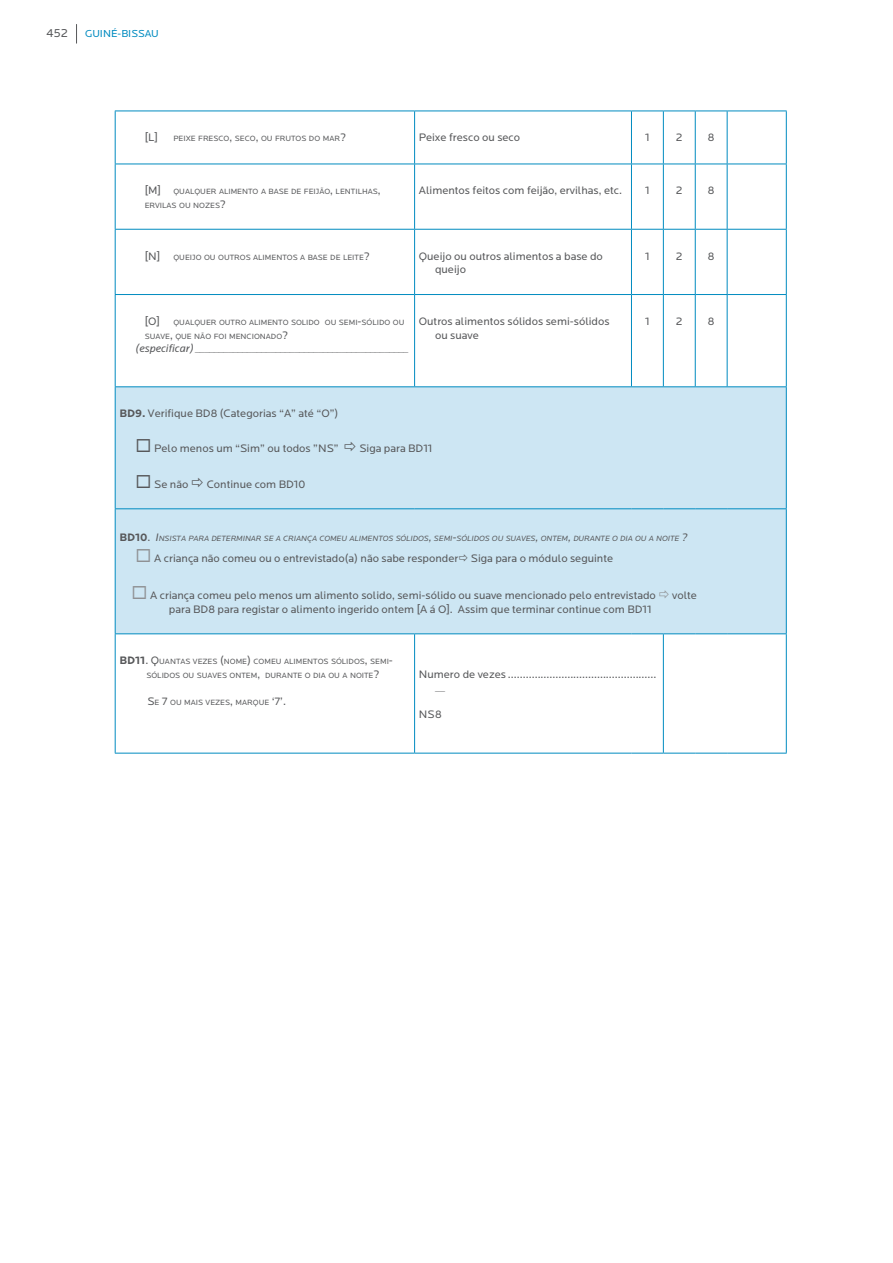
<style>
.page{position:relative;width:893px;height:1263px;background:#fff}
.page>*{position:absolute;margin:0;border:0;box-sizing:border-box;transform-origin:0 0}
.t1{font:12px "Locator";color:#57585a}
.t2{font:11.25px/13.5px "Locator";color:#57585a}
.t3{font:italic 11.25px "Locator";color:#57585a}
.t4{font:11.25px "Locator";color:#57585a}
.t5{font:10.5px "Locator";color:#008bc0}
.t6{font:7.8px/13.5px "Locator";color:#57585a}
.t7{font:italic 7.8px "Locator";color:#57585a}
.s1{font-size:11.25px}
.s2{font-weight:700}
.s3{font-weight:700;font-style:normal;font-size:11.25px}
.s4{font-style:normal;font-size:11.25px}
.s5{color:#8f9194}
.s6{font-weight:700;font-size:11.25px}
</style>
<div class="page">
<svg style="left:76px;top:24px;width:1px;height:19px"></svg>
<div style="left:116px;top:387px;width:670px;height:246px;background:#cde6f3"></div>
<hr style="left:115px;top:111px;width:300px;height:1px;background:#008bc0">
<hr style="left:115px;top:111px;width:1px;height:53px;background:#008bc0">
<hr style="left:415px;top:111px;width:216px;height:1px;background:#008bc0">
<hr style="left:414px;top:111px;width:1px;height:53px;background:#008bc0">
<hr style="left:631px;top:111px;width:32px;height:1px;background:#008bc0">
<hr style="left:631px;top:111px;width:1px;height:53px;background:#008bc0">
<hr style="left:663px;top:111px;width:32px;height:1px;background:#008bc0">
<hr style="left:663px;top:111px;width:1px;height:53px;background:#008bc0">
<hr style="left:695px;top:111px;width:32px;height:1px;background:#008bc0">
<hr style="left:695px;top:111px;width:1px;height:53px;background:#008bc0">
<hr style="left:727px;top:111px;width:60px;height:1px;background:#008bc0">
<hr style="left:727px;top:111px;width:1px;height:53px;background:#008bc0">
<hr style="left:786px;top:111px;width:1px;height:53px;background:#008bc0">
<hr style="left:115px;top:164px;width:300px;height:1px;background:#008bc0">
<hr style="left:115px;top:164px;width:1px;height:65px;background:#008bc0">
<hr style="left:415px;top:164px;width:216px;height:1px;background:#008bc0">
<hr style="left:414px;top:164px;width:1px;height:65px;background:#008bc0">
<hr style="left:631px;top:164px;width:32px;height:1px;background:#008bc0">
<hr style="left:631px;top:164px;width:1px;height:65px;background:#008bc0">
<hr style="left:663px;top:164px;width:32px;height:1px;background:#008bc0">
<hr style="left:663px;top:164px;width:1px;height:65px;background:#008bc0">
<hr style="left:695px;top:164px;width:32px;height:1px;background:#008bc0">
<hr style="left:695px;top:164px;width:1px;height:65px;background:#008bc0">
<hr style="left:727px;top:164px;width:60px;height:1px;background:#008bc0">
<hr style="left:727px;top:164px;width:1px;height:65px;background:#008bc0">
<hr style="left:786px;top:164px;width:1px;height:65px;background:#008bc0">
<hr style="left:115px;top:229px;width:300px;height:1px;background:#008bc0">
<hr style="left:115px;top:230px;width:1px;height:64px;background:#008bc0">
<hr style="left:415px;top:229px;width:216px;height:1px;background:#008bc0">
<hr style="left:414px;top:230px;width:1px;height:64px;background:#008bc0">
<hr style="left:631px;top:229px;width:32px;height:1px;background:#008bc0">
<hr style="left:631px;top:230px;width:1px;height:64px;background:#008bc0">
<hr style="left:663px;top:229px;width:32px;height:1px;background:#008bc0">
<hr style="left:663px;top:230px;width:1px;height:64px;background:#008bc0">
<hr style="left:695px;top:229px;width:32px;height:1px;background:#008bc0">
<hr style="left:695px;top:230px;width:1px;height:64px;background:#008bc0">
<hr style="left:727px;top:229px;width:60px;height:1px;background:#008bc0">
<hr style="left:727px;top:230px;width:1px;height:64px;background:#008bc0">
<hr style="left:786px;top:230px;width:1px;height:64px;background:#008bc0">
<hr style="left:115px;top:294px;width:300px;height:1px;background:#008bc0">
<hr style="left:115px;top:295px;width:1px;height:91px;background:#008bc0">
<hr style="left:415px;top:294px;width:216px;height:1px;background:#008bc0">
<hr style="left:414px;top:295px;width:1px;height:91px;background:#008bc0">
<hr style="left:631px;top:294px;width:32px;height:1px;background:#008bc0">
<hr style="left:631px;top:295px;width:1px;height:91px;background:#008bc0">
<hr style="left:663px;top:294px;width:32px;height:1px;background:#008bc0">
<hr style="left:663px;top:295px;width:1px;height:91px;background:#008bc0">
<hr style="left:695px;top:294px;width:32px;height:1px;background:#008bc0">
<hr style="left:695px;top:295px;width:1px;height:91px;background:#008bc0">
<hr style="left:727px;top:294px;width:60px;height:1px;background:#008bc0">
<hr style="left:727px;top:295px;width:1px;height:91px;background:#008bc0">
<hr style="left:786px;top:295px;width:1px;height:91px;background:#008bc0">
<hr style="left:115px;top:386px;width:300px;height:1px;background:#008bc0">
<hr style="left:115px;top:387px;width:1px;height:121px;background:#008bc0">
<hr style="left:415px;top:386px;width:216px;height:1px;background:#008bc0">
<hr style="left:631px;top:386px;width:32px;height:1px;background:#008bc0">
<hr style="left:663px;top:386px;width:32px;height:1px;background:#008bc0">
<hr style="left:695px;top:386px;width:32px;height:1px;background:#008bc0">
<hr style="left:727px;top:386px;width:60px;height:1px;background:#008bc0">
<hr style="left:115px;top:508px;width:300px;height:1px;background:#008bc0">
<hr style="left:115px;top:509px;width:1px;height:124px;background:#008bc0">
<hr style="left:415px;top:508px;width:216px;height:1px;background:#008bc0">
<hr style="left:631px;top:508px;width:32px;height:1px;background:#008bc0">
<hr style="left:663px;top:508px;width:32px;height:1px;background:#008bc0">
<hr style="left:695px;top:508px;width:32px;height:1px;background:#008bc0">
<hr style="left:727px;top:508px;width:60px;height:1px;background:#008bc0">
<hr style="left:115px;top:633px;width:300px;height:1px;background:#008bc0">
<hr style="left:115px;top:634px;width:1px;height:119px;background:#008bc0">
<hr style="left:663px;top:633px;width:32px;height:1px;background:#008bc0">
<hr style="left:695px;top:633px;width:32px;height:1px;background:#008bc0">
<hr style="left:727px;top:633px;width:60px;height:1px;background:#008bc0">
<hr style="left:786px;top:387px;width:1px;height:121px;background:#008bc0">
<hr style="left:786px;top:509px;width:1px;height:124px;background:#008bc0">
<hr style="left:786px;top:634px;width:1px;height:119px;background:#008bc0">
<hr style="left:115px;top:753px;width:300px;height:1px;background:#008bc0">
<hr style="left:663px;top:753px;width:32px;height:1px;background:#008bc0">
<hr style="left:695px;top:753px;width:32px;height:1px;background:#008bc0">
<hr style="left:727px;top:753px;width:60px;height:1px;background:#008bc0">
<hr style="left:415px;top:633px;width:216px;height:1px;background:#008bc0">
<hr style="left:414px;top:634px;width:1px;height:119px;background:#008bc0">
<hr style="left:631px;top:633px;width:32px;height:1px;background:#008bc0">
<hr style="left:663px;top:634px;width:1px;height:119px;background:#008bc0">
<hr style="left:415px;top:753px;width:216px;height:1px;background:#008bc0">
<hr style="left:631px;top:753px;width:32px;height:1px;background:#008bc0">
<svg style="left:345px;top:442px;width:11px;height:10px"></svg>
<svg style="left:192px;top:477px;width:11px;height:10px"></svg>
<svg style="left:459px;top:554px;width:9px;height:8px"></svg>
<svg style="left:659px;top:590px;width:10px;height:8px"></svg>
<p class="t1" style="left:46px;top:26px;width:23px">452</p>
<p class="t5" style="left:85px;top:27px;width:75px">GUINÉ-BISSAU</p>
<p class="t4" style="left:145px;top:131px;width:15px">[L]</p>
<p class="t6" style="left:173px;top:132px;width:174px">PEIXE FRESCO<span class="s1">,</span> SECO<span class="s1">,</span> OU FRUTOS DO MAR<span class="s1">?</span></p>
<p class="t2" style="left:419px;top:131px;width:103px">Peixe fresco ou seco</p>
<p class="t2" style="left:645px;top:131px;width:6px">1</p>
<p class="t2" style="left:676px;top:131px;width:8px">2</p>
<p class="t2" style="left:708px;top:131px;width:8px">8</p>
<p class="t6" style="left:145px;top:185px;width:237px"><span class="s1">[M]</span> QUALQUER ALI MENTO A BASE DE FEIJÃO<span class="s1">,</span> LENTI LHAS<span class="s1">,<br></span>ERVI LAS OU NOZES<span class="s1">?</span></p>
<p class="t2" style="left:419px;top:184px;width:205px">Alimentos feitos com feijão, ervilhas, etc.</p>
<p class="t2" style="left:645px;top:184px;width:6px">1</p>
<p class="t2" style="left:676px;top:184px;width:8px">2</p>
<p class="t2" style="left:708px;top:184px;width:8px">8</p>
<p class="t6" style="left:145px;top:250px;width:227px"><span class="s1">[N]</span> QUEIJO OU OUTROS ALI MENTOS A BASE DE LEITE<span class="s1">?</span></p>
<p class="t2" style="left:435px;top:249px;width:169px;text-indent:-16px">Queijo ou outros alimentos a base do queijo</p>
<p class="t2" style="left:645px;top:249px;width:6px">1</p>
<p class="t2" style="left:676px;top:249px;width:8px">2</p>
<p class="t2" style="left:708px;top:249px;width:8px">8</p>
<p class="t6" style="left:145px;top:315px;width:261px"><span class="s1">[O]</span> QUALQUER OUTRO ALI MENTO SOLI DO OU SEMI <span class="s1">-</span>SÓLI DO OU<br>SUAVE<span class="s1">,</span> QUE NÃO FOI MENCIONADO<span class="s1">?</span></p>
<p class="t3" style="left:136px;top:342px;width:274px">(especificar) _____________________________________________</p>
<p class="t2" style="left:435px;top:314px;width:176px;text-indent:-16px">Outros alimentos sólidos semi-sólidos ou suave</p>
<p class="t2" style="left:645px;top:314px;width:6px">1</p>
<p class="t2" style="left:676px;top:314px;width:8px">2</p>
<p class="t2" style="left:708px;top:314px;width:8px">8</p>
<p class="t2" style="left:119px;top:406px;width:220px"><span class="s2">BD9.</span> Verifique BD8 (Categorias “A” até “O”)</p>
<p class="t2" style="left:136px;top:442px;width:205px">◻ Pelo menos um “Sim” ou todos ”NS”</p>
<p class="t2" style="left:359px;top:442px;width:74px">Siga para BD11</p>
<p class="t2" style="left:136px;top:477px;width:54px">◻ Se não</p>
<p class="t2" style="left:207px;top:477px;width:100px">Continue com BD10</p>
<p class="t7" style="left:119px;top:533px;width:569px"><span class="s3">BD10</span><span class="s4">.</span> <span class="s1">I</span>NSISTA PARA DETERMINAR SE A CRIANÇA COMEU ALIMENTOS SÓLIDOS<span class="s1">,</span> SEMI<span class="s1">-</span>SÓLIDOS OU SUAVES<span class="s1">,</span> ONTEM<span class="s1">,</span> DURANTE O DIA OU A NOITE <span class="s1">?</span></p>
<p class="t2" style="left:136px;top:551px;width:479px"><span class="s5">◻</span> A criança não comeu ou o entrevistado(a) não sabe responder Siga para o módulo seguinte</p>
<p class="t2" style="left:132px;top:588px;width:526px"><span class="s5">◻</span> A criança comeu pelo menos um alimento solido, semi-sólido ou suave mencionado pelo entrevistado</p>
<p class="t2" style="left:672px;top:588px;width:26px">volte</p>
<p class="t2" style="left:169px;top:602px;width:484px">para BD8 para registar o alimento ingerido ontem [A á O]. Assim que terminar continue com BD11</p>
<p class="t6" style="left:146px;top:655px;width:248px;text-indent:-27px"><span class="s6">BD11</span><span class="s1">. Q</span>UANTAS VEZES <span class="s1">(</span>NOME<span class="s1">)</span> COMEU ALI MENTOS SÓLI DOS<span class="s1">,</span> SEMI <span class="s1">-<br></span>SÓLI DOS OU SUAVES ONTEM<span class="s1">,</span> DURANTE O DIA OU A NOITE<span class="s1">?</span></p>
<p class="t6" style="left:147px;top:695px;width:140px"><span class="s1">S</span>E <span class="s1">7</span> OU MAIS VEZES<span class="s1">,</span> MARQUE <span class="s1">‘7’.</span></p>
<p class="t2" style="left:435px;top:667px;width:223px;text-indent:-16px">Numero de vezes .................................................. __</p>
<p class="t2" style="left:419px;top:707px;width:24px">NS8</p>
</div>
